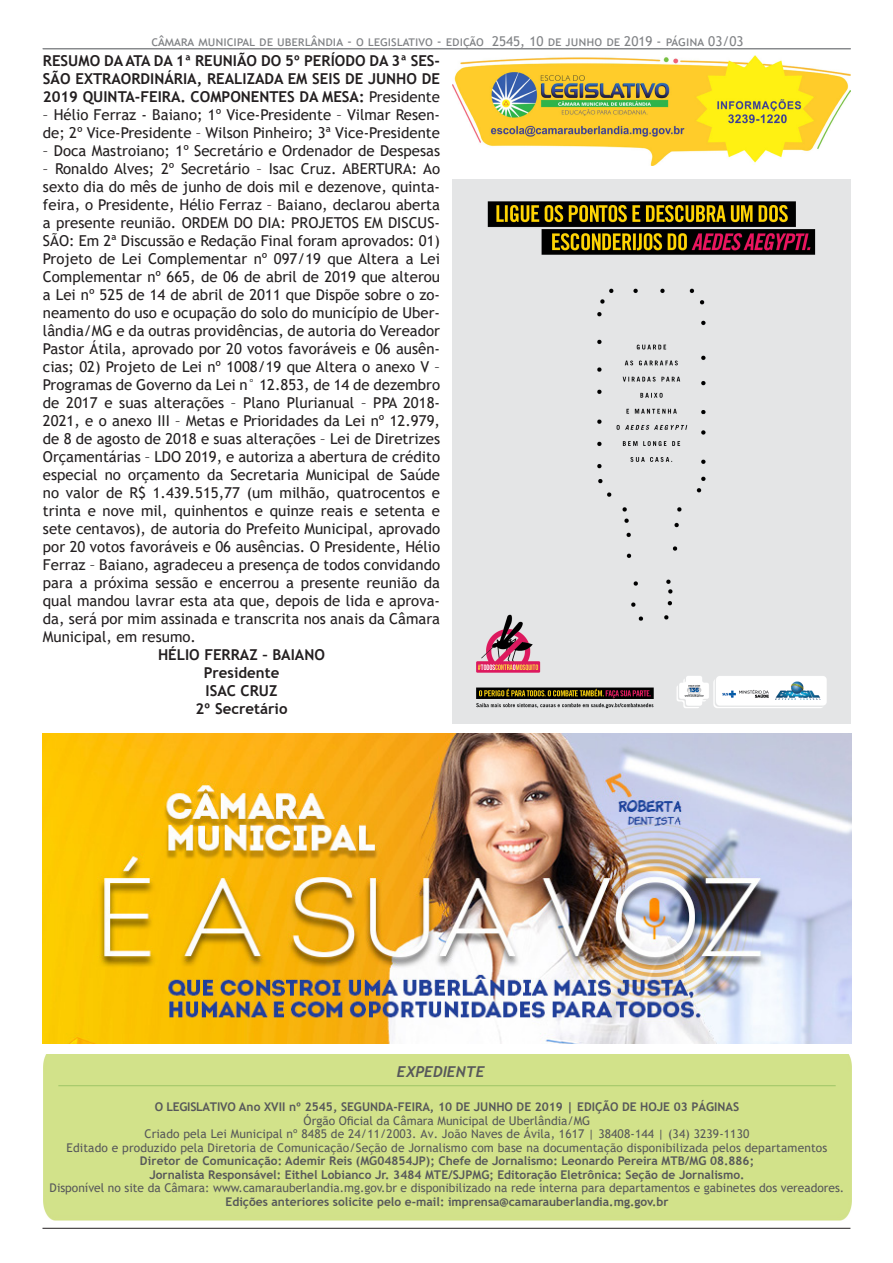
<style>
.page{position:relative;width:893px;height:1263px;background:#fff}
.page>*{position:absolute;margin:0;border:0;box-sizing:border-box;transform-origin:0 0}
.t1{font:15px/18px "Trebuchet MS";color:#231f20}
.t2{font:700 15px/18px "Trebuchet MS";color:#231f20;text-align:justify}
.t3{font:italic 700 15px "Trebuchet";color:#57585a}
.t4{font:13.5px "Trebuchet MS";color:#808285}
.t5{font:12px/13.5px "Trebuchet MS";letter-spacing:.01em;color:#57585a;text-align:center}
.t6{font:700 12px "Trebuchet MS";color:#57585a}
.s1{font-weight:400}
.s2{font-weight:700}
</style>
<div class="page">
<hr style="left:42px;top:1228px;width:808px;height:1px;background:#231f20">
<hr style="left:58px;top:1085px;width:778px;height:1px;background:#9ec566">
<hr style="left:43px;top:48px;width:808px;height:1px;background:#808285">
<img style="left:43px;top:733px;width:808px;height:310px">
<img style="left:453px;top:180px;width:398px;height:544px">
<img style="left:453px;top:55px;width:397px;height:111px">
<p class="t4" style="left:152px;top:32px;width:594px">câmara municipal de uberlândia - o legislativo - edição 2545, 10 de junho de 2019 - página 03/03</p>
<p class="t2" style="left:43px;top:52px;width:399px">RESUMO DA ATA DA 1ª REUNIÃO DO 5º PERÍODO DA 3ª SES-SÃO EXTRAORDINÁRIA, REALIZADA EM SEIS DE JUNHO DE 2019 QUINTA-FEIRA. COMPONENTES DA MESA: <span class="s1">Presidente</span></p>
<p class="t1" style="left:43px;top:106px;width:399px">– Hélio Ferraz - Baiano; 1º Vice-Presidente – Vilmar Resen&shy;de; 2º Vice-Presidente – Wilson Pinheiro; 3ª Vice-Presidente</p>
<p class="t1" style="left:43px;top:142px;width:399px">– Doca Mastroiano; 1º Secretário e Ordenador de Despesas</p>
<p class="t1" style="left:43px;top:160px;width:399px;text-align:justify">– Ronaldo Alves; 2º Secretário – Isac Cruz. ABERTURA: Ao sexto dia do mês de junho de dois mil e dezenove, quinta&shy;feira, o Presidente, Hélio Ferraz – Baiano, declarou aberta a presente reunião. ORDEM DO DIA: PROJETOS EM DISCUS-SÃO: Em 2ª Discussão e Redação Final foram aprovados: 01)<br>Projeto de Lei Complementar nº 097/19 que Altera a Lei Complementar nº 665, de 06 de abril de 2019 que alterou a Lei nº 525 de 14 de abril de 2011 que Dispõe sobre o zo&shy;neamento do uso e ocupação do solo do município de Uber&shy;lândia/MG e da outras providências, de autoria do Vereador Pastor Átila, aprovado por 20 votos favoráveis e 06 ausên&shy;cias; 02) Projeto de Lei nº 1008/19 que Altera o anexo V – Programas de Governo da Lei n° 12.853, de 14 de dezembro de 2017 e suas alterações – Plano Plurianual – PPA 2018- 2021, e o anexo III – Metas e Prioridades da Lei nº 12.979, de 8 de agosto de 2018 e suas alterações – Lei de Diretrizes Orçamentárias – LDO 2019, e autoriza a abertura de crédito especial no orçamento da Secretaria Municipal de Saúde no valor de R$ 1.439.515,77 (um milhão, quatrocentos e trinta e nove mil, quinhentos e quinze reais e setenta e sete centavos), de autoria do Prefeito Municipal, aprovado por 20 votos favoráveis e 06 ausências. O Presidente, Hélio Ferraz – Baiano, agradeceu a presença de todos convidando para a próxima sessão e encerrou a presente reunião da qual mandou lavrar esta ata que, depois de lida e aprova&shy;da, será por mim assinada e transcrita nos anais da Câmara Municipal, em resumo.</p>
<p class="t2" style="left:158px;top:646px;width:168px">HÉLIO FERRAZ – BAIANO</p>
<p class="t2" style="left:204px;top:664px;width:77px">Presidente</p>
<p class="t2" style="left:206px;top:682px;width:73px">ISAC CRUZ</p>
<p class="t2" style="left:195px;top:700px;width:94px">2º Secretário</p>
<p class="t3" style="left:397px;top:1062px;width:90px">EXPEDIENTE</p>
<p class="t6" style="left:155px;top:1099px;width:586px">O LEGISLATIVO Ano XVII nº 2545, SEGUNDA-FEIRA, 10 DE JUNHO DE 2019 | EDIÇÃO DE HOJE 03 PÁGINAS</p>
<p class="t5" style="left:304px;top:1113px;width:288px">Órgão Oficial da Câmara Municipal de Uberlândia/MG</p>
<p class="t5" style="left:144px;top:1127px;width:606px">Criado pela Lei Municipal nº 8485 de 24/11/2003. Av. João Naves de Ávila, 1617 | 38408-144 | (34) 3239-1130</p>
<p class="t5" style="left:67px;top:1140px;width:762px">Editado e produzido pela Diretoria de Comunicação/Seção de Jornalismo com base na documentação disponibilizada pelos departamentos</p>
<p class="t6" style="left:140px;top:1153px;width:616px">Diretor de Comunicação: Ademir Reis (MG04854JP); Chefe de Jornalismo: Leonardo Pereira MTB/MG 08.886;</p>
<p class="t6" style="left:149px;top:1167px;width:597px">Jornalista Responsável: Eithel Lobianco Jr. 3484 MTE/SJPMG; Editoração Eletrônica: Seção de Jornalismo.</p>
<p class="t5" style="left:50px;top:1181px;width:796px">Disponível no site da Câmara: www.camarauberlandia.mg.gov.br e disponibilizado na rede interna para departamentos e gabinetes dos vereadores.<br><span class="s2">Edições anteriores solicite pelo e-mail: imprensa@camarauberlandia.mg.gov.br</span></p>
</div>
